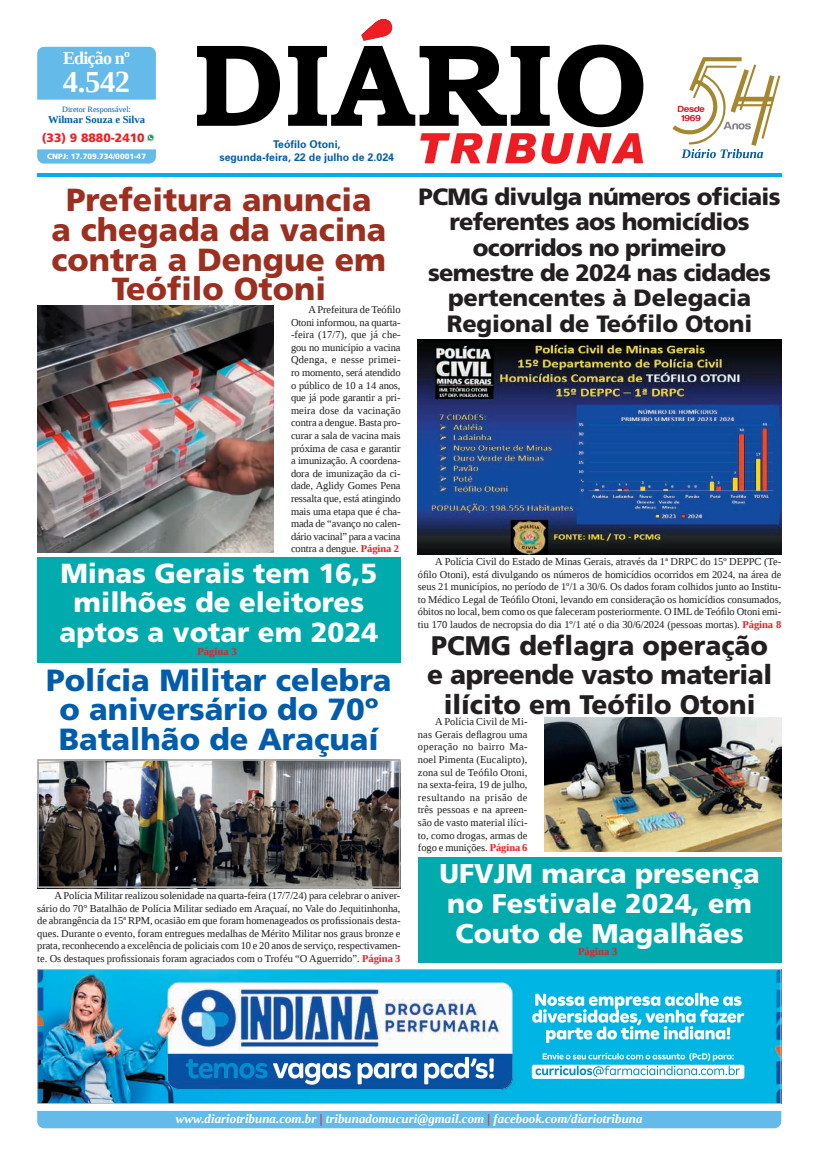
<style>
.page{position:relative;width:821px;height:1166px;background:#fff}
.page>*{position:absolute;margin:0;border:0;box-sizing:border-box;transform-origin:0 0}
.t1{font:900 31.94px/29.8px "Frutiger LT Std";color:#9b2f20;text-align:center}
.t2{font:900 30.62px/29.8px "Frutiger LT Std";color:#015dab;text-align:center}
.t3{font:700 30.45px "Liberation Serif";color:#fff}
.t4{font:900 27.56px/29.8px "Frutiger LT Std";color:#fff;text-align:center}
.t5{font:900 27.12px/29.8px "Frutiger LT Std";color:#fff;text-align:center}
.t6{font:900 26.86px/29.5px "Frutiger LT Std";color:#231f20;text-align:center}
.t7{font:900 23.62px/25.4px "Frutiger LT Std";letter-spacing:-.03em;color:#231f20;text-align:center}
.t8{font:700 18.03px "Liberation Serif";letter-spacing:-.045em;color:#fff}
.t9{font:italic 700 12.95px "Liberation Serif";color:#fff}
.t10{font:900 12.16px "Frutiger LT Std";color:#ee1d23}
.t11{font:700 10.67px/12.6px "Zurich BT";color:#015dab;text-align:center}
.t12{font:700 10.67px "Liberation Serif";letter-spacing:.005em;color:#ee1d23}
.t13{font:700 10.59px "Liberation Serif";color:#015dab}
.t14{font:10.5px/12.6px "Liberation Serif";letter-spacing:-.005em;color:#231f20;text-align:justify}
.t15{font:8.14px "Liberation Serif";color:#015dab}
.t16{font:900 7.7px "Frutiger LT Std";color:#fff}
.s1{font-weight:700;color:#ee1d23}
.s2{color:#ee1d23}
</style>
<div class="page">
<div style="left:37px;top:1111px;width:744px;height:17px;background:#64bae9"></div>
<hr style="left:37px;top:174px;width:744px;height:3px;background:#00aeef">
<svg style="left:197px;top:26px;width:446px;height:101px"></svg>
<svg style="left:361px;top:19px;width:31px;height:22px"></svg>
<svg style="left:420px;top:133px;width:223px;height:31px"></svg>
<svg style="left:673px;top:57px;width:108px;height:101px"></svg>
<div style="left:37px;top:47px;width:119px;height:53px;background:#64bae9"></div>
<svg style="left:37px;top:149px;width:119px;height:15px;background:#6ebeea"></svg>
<svg style="left:147px;top:134px;width:7px;height:8px"></svg>
<div style="left:37px;top:557px;width:364px;height:105px;background:#00aaad"></div>
<div style="left:418px;top:857px;width:363px;height:105px;background:#00aaad"></div>
<img style="left:37px;top:969px;width:744px;height:135px">
<img style="left:418px;top:339px;width:363px;height:215px">
<img style="left:37px;top:306px;width:237px;height:246px">
<img style="left:37px;top:759px;width:364px;height:129px">
<img style="left:545px;top:718px;width:236px;height:133px">
<h3 class="t8" style="left:63px;top:45px;width:68px">Edição nº</h3>
<h3 class="t3" style="left:63px;top:61px;width:69px">4.542</h3>
<p class="t15" style="left:62px;top:104px;width:70px">Diretor Responsável:</p>
<p class="t13" style="left:48px;top:112px;width:99px">Wilmar Souza e Silva</p>
<p class="t10" style="left:42px;top:130px;width:104px">(33) 9 8880-2410</p>
<p class="t16" style="left:47px;top:151px;width:100px">CNPJ: 17.709.734/0001-47</p>
<p class="t11" style="left:219px;top:138px;width:176px">Teófilo Otoni,<br>segunda-feira, 22 de julho de 2.024</p>
<h1 class="t1" style="left:52px;top:185px;width:336px">Prefeitura anuncia<br>a chegada da vacina contra a Dengue em<br>Teófilo Otoni</h1>
<p class="t14" style="left:291px;top:303px;width:111px;text-indent:17px">A Prefeitura de Teófilo Otoni informou, na quarta--feira (17/7), que já che&shy;gou no município a vacina Qdenga, e nesse primei&shy;ro momento, será atendido o público de 10 a 14 anos, que já pode garantir a pri&shy;meira dose da vacinação contra a dengue. Basta pro&shy;curar a sala de vacina mais próxima de casa e garantir a imunização. A coordena&shy;dora de imunização da ci&shy;dade, Aglidy Gomes Pena ressalta que, está atingindo mais uma etapa que é cha&shy;mada de “avanço no calen&shy;dário vacinal” para a vacina contra a dengue. <span class="s1">Página 2</span></p>
<h3 class="t4" style="left:60px;top:558px;width:320px">Minas Gerais tem 16,5 milhões de eleitores aptos a votar em 2024</h3>
<p class="t12" style="left:197px;top:644px;width:41px">Página 3</p>
<h2 class="t2" style="left:46px;top:665px;width:347px">Polícia Militar celebra o aniversário do 70º<br>Batalhão de Araçuaí</h2>
<p class="t14" style="left:37px;top:889px;width:365px;text-indent:17px">A Polícia Militar realizou solenidade na quarta-feira (17/7/24) para celebrar o aniver&shy;sário do 70° Batalhão de Polícia Militar sediado em Araçuaí, no Vale do Jequitinhonha, de abrangência da 15ª RPM, ocasião em que foram homenageados os profissionais desta&shy;ques. Durante o evento, foram entregues medalhas de Mérito Militar nos graus bronze e prata, reconhecendo a excelência de policiais com 10 e 20 anos de serviço, respectivamen&shy;te. Os destaques profissionais foram agraciados com o Troféu “O Aguerrido”. <span class="s1">Página 3</span></p>
<h3 class="t7" style="left:419px;top:184px;width:363px">PCMG divulga números oficiais referentes aos homicídios ocorridos no primeiro semestre de 2024 nas cidades pertencentes à Delegacia<br>Regional de Teófilo Otoni</h3>
<p class="t14" style="left:418px;top:555px;width:365px;text-indent:17px">A Polícia Civil do Estado de Minas Gerais, através da 1ª DRPC do 15º DEPPC (Te&shy;ófilo Otoni), está divulgando os números de homicídios ocorridos em 2024, na área de seus 21 municípios, no período de 1º/1 a 30/6. Os dados foram colhidos junto ao Institu&shy;to Médico Legal de Teófilo Otoni, levando em consideração os homicídios consumados, óbitos no local, bem como os que faleceram posteriormente. O IML de Teófilo Otoni emi&shy;tiu 170 laudos de necropsia do dia 1º/1 até o dia 30/6/2024 (pessoas mortas). <span class="s1">Página 8</span></p>
<h3 class="t6" style="left:427px;top:631px;width:346px">PCMG deflagra operação e apreende vasto material ilícito em Teófilo Otoni</h3>
<p class="t14" style="left:418px;top:715px;width:111px;text-indent:17px">A Polícia Civil de Mi&shy;nas Gerais deflagrou uma operação no bairro Ma&shy;noel Pimenta (Eucalipto), zona sul de Teófilo Otoni, na sexta-feira, 19 de julho, resultando na prisão de três pessoas e na apreen&shy;são de vasto material ilíci&shy;to, como drogas, armas de fogo e munições. <span class="s1">Página 6</span></p>
<h3 class="t5" style="left:440px;top:858px;width:322px">UFVJM marca presença no Festivale 2024, em<br>Couto de Magalhães</h3>
<p class="t12" style="left:578px;top:944px;width:41px">Página 3</p>
<p class="t9" style="left:176px;top:1110px;width:468px">www.diariotribuna.com.br <span class="s2">|</span> tribunadomucuri@gmail.com <span class="s2">|</span> facebook.com/diariotribuna</p>
</div>
